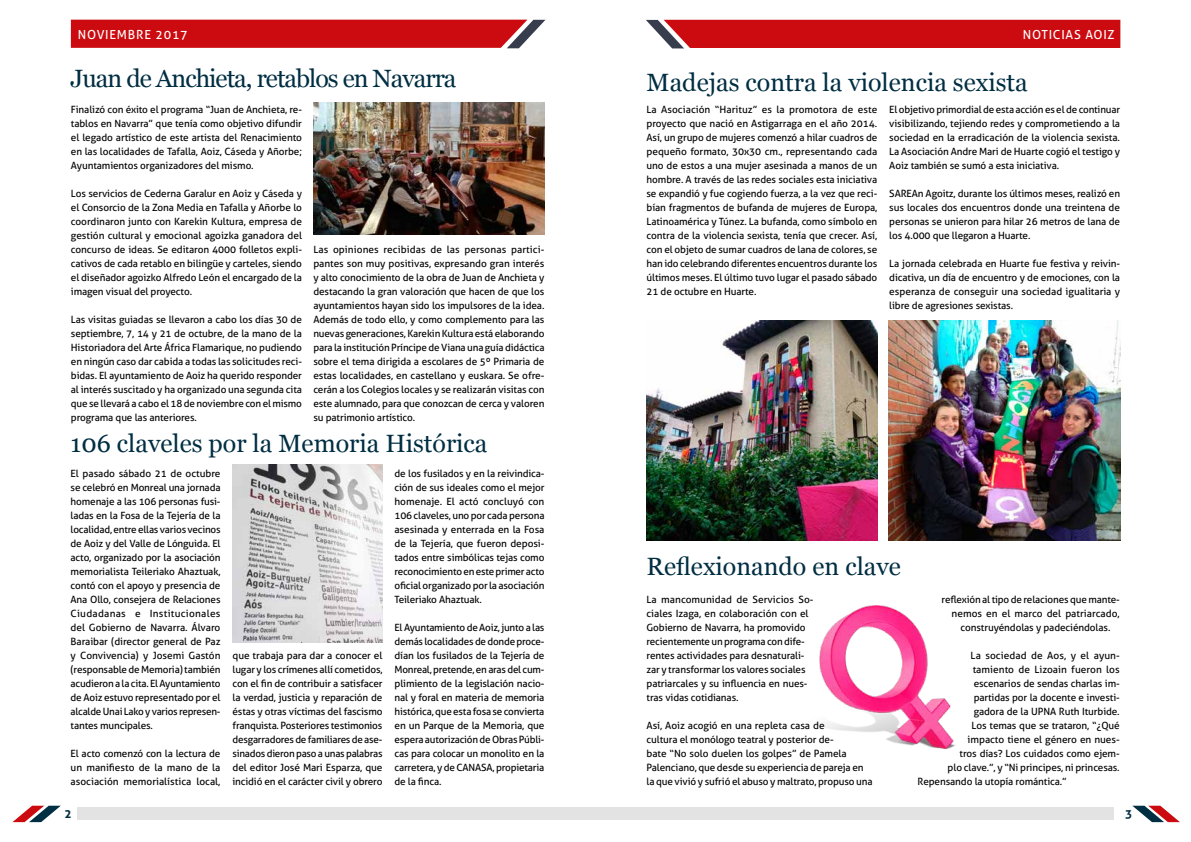
<style>
.page{position:relative;width:1191px;height:842px;background:#fff}
.page>*{position:absolute;margin:0;border:0;box-sizing:border-box;transform-origin:0 0}
.t1{font:25px "Georgia";color:#002e42}
.t2{font:25px "Georgia";letter-spacing:-.04em;color:#002e42}
.t3{font:12.5px "Aller";letter-spacing:.06em;color:#fff}
.t4{font:700 12px "Aller";color:#002e42}
.t5{font:10px/14px "Aller";letter-spacing:-.01em;color:#000;text-align:justify}
</style>
<div class="page">
<div style="left:77px;top:807px;width:518px;height:13px;background:#e3e3e3"></div>
<div style="left:595px;top:807px;width:519px;height:13px;background:#e3e3e3"></div>
<svg style="left:1132px;top:806px;width:48px;height:16px"></svg>
<svg style="left:12px;top:806px;width:49px;height:16px"></svg>
<div style="left:646px;top:20px;width:474px;height:28px;background:#cb0b0f"></div>
<svg style="left:71px;top:20px;width:474px;height:28px;background:#c9161a"></svg>
<img style="left:313px;top:103px;width:231px;height:131px">
<img style="left:232px;top:464px;width:150px;height:178px">
<img style="left:646px;top:320px;width:231px;height:220px">
<img style="left:889px;top:320px;width:231px;height:220px">
<img style="left:819px;top:605px;width:136px;height:144px">
<p class="t3" style="left:78px;top:27px;width:41px">noviemb</p>
<p class="t3" style="left:136px;top:27px;width:53px">re 2017</p>
<p class="t3" style="left:1022px;top:27px;width:93px">noticias aoiz</p>
<h1 class="t2" style="left:71px;top:63px;width:387px">Juan de Anchieta, retablos en Navarra</h1>
<p class="t5" style="left:71px;top:102px;width:233px">Finalizó con éxito el programa “Juan de Anchieta, re&shy;tablos en Navarra” que tenía como objetivo difundir el legado artístico de este artista del Renacimiento en las localidades de Tafalla, Aoiz, Cáseda y Añorbe; Ayuntamientos organizadores del mismo.</p>
<p class="t5" style="left:71px;top:186px;width:233px">Los servicios de Cederna Garalur en Aoiz y Cáseda y el Consorcio de la Zona Media en Tafalla y Añorbe lo coordinaron junto con Karekin Kultura, empresa de gestión cultural y emocional agoizka ganadora del concurso de ideas. Se editaron 4000 folletos expli&shy;cativos de cada retablo en bilingüe y carteles, siendo el diseñador agoizko Alfredo León el encargado de la imagen visual del proyecto.</p>
<p class="t5" style="left:71px;top:312px;width:233px">Las visitas guiadas se llevaron a cabo los días 30 de septiembre, 7, 14 y 21 de octubre, de la mano de la Historiadora del Arte África Flamarique, no pudiendo en ningún caso dar cabida a todas las solicitudes reci&shy;bidas. El ayuntamiento de Aoiz ha querido responder al interés suscitado y ha organizado una segunda cita que se llevará a cabo el 18 de noviembre con el mismo programa que las anteriores.</p>
<p class="t5" style="left:313px;top:242px;width:233px">Las opiniones recibidas de las personas partici&shy;pantes son muy positivas, expresando gran interés y alto conocimiento de la obra de Juan de Anchieta y destacando la gran valoración que hacen de que los ayuntamientos hayan sido los impulsores de la idea.<br>Además de todo ello, y como complemento para las nuevas generaciones, Karekin Kultura está elaborando para la institución Príncipe de Viana una guía didáctica sobre el tema dirigida a escolares de 5º Primaria de estas localidades, en castellano y euskara. Se ofre&shy;cerán a los Colegios locales y se realizarán visitas con este alumnado, para que conozcan de cerca y valoren su patrimonio artístico.</p>
<h1 class="t1" style="left:71px;top:428px;width:418px">106 claveles por la Memoria Histórica</h1>
<p class="t5" style="left:71px;top:466px;width:152px">El pasado sábado 21 de octubre se celebró en Monreal una jornada homenaje a las 106 personas fusi&shy;ladas en la Fosa de la Tejería de la localidad, entre ellas varios vecinos de Aoiz y del Valle de Lónguida. El acto, organizado por la asociación memorialista Teileriako Ahaztuak, contó con el apoyo y presencia de Ana Ollo, consejera de Relaciones Ciudadanas e I nstitucionales del Gobierno de Navarra. Álvaro Baraibar (director general de Paz y Convivencia) y Josemi Gastón (responsable de Memoria) también acudieron a la cita. El Ayuntamiento de Aoiz estuvo representado por el alcalde U nai Lako y varios represen&shy;tantes muncipales.</p>
<p class="t5" style="left:71px;top:746px;width:151px">El acto comenzó con la lectura de un manifiesto de la mano de la asociación memorialística local,</p>
<p class="t5" style="left:232px;top:648px;width:151px">que trabaja para dar a conocer el lugar y los crímenes allí cometidos, con el fin de contribuir a satisfacer la verdad, justicia y reparación de éstas y otras víctimas del fascismo franquista. Posteriores testimonios desgarradores de familiares de ase&shy;sinados dieron paso a unas palabras del editor José Mari Esparza, que incidió en el carácter civil y obrero</p>
<p class="t5" style="left:394px;top:466px;width:151px">de los fusilados y en la reivindica&shy;ción de sus ideales como el mejor homenaje. El actó concluyó con 106 claveles, uno por cada persona asesinada y enterrada en la Fosa de la Tejería, que fueron deposi&shy;tados entre simbólicas tejas como reconocimiento en este primer acto oficial organizado por la asociación Teileriako Ahaztuak.</p>
<p class="t5" style="left:394px;top:620px;width:151px">El Ayuntamiento de Aoiz, junto a las demás localidades de donde proce&shy;dían los fusilados de la Tejería de Monreal, pretende, en aras del cum&shy;plimiento de la legislación nacio&shy;nal y foral en materia de memoria histórica, que esta fosa se convierta en un Parque de la Memoria, que espera autorización de Obras Públi&shy;cas para colocar un monolito en la carretera, y de CANASA, propietaria de la finca.</p>
<h1 class="t1" style="left:646px;top:67px;width:383px">Madejas contra la violencia sexista</h1>
<p class="t5" style="left:646px;top:102px;width:232px">La Asociación “Harituz” es la promotora de este proyecto que nació en Astigarraga en el año 2014.<br>Así, un grupo de mujeres comenzó a hilar cuadros de pequeño formato, 30x30 cm., representando cada uno de estos a una mujer asesinada a manos de un hombre. A través de las redes sociales esta iniciativa se expandió y fue cogiendo fuerza, a la vez que reci&shy;bían fragmentos de bufanda de mujeres de Europa, Latinoamérica y Túnez. La bufanda, como símbolo en contra de la violencia sexista, tenía que crecer. Así, con el objeto de sumar cuadros de lana de colores, se han ido celebrando diferentes encuentros durante los últimos meses. El último tuvo lugar el pasado sábado 21 de octubre en Huarte.</p>
<p class="t5" style="left:889px;top:102px;width:232px">El objetivo primordial de esta acción es el de continuar visibilizando, tejiendo redes y comprometiendo a la sociedad en la erradicación de la violencia sexista.<br>La Asociación Andre Mari de Huarte cogió el testigo y Aoiz también se sumó a esta iniciativa.</p>
<p class="t5" style="left:889px;top:186px;width:232px">SAREAn Agoitz, durante los últimos meses, realizó en sus locales dos encuentros donde una treintena de personas se unieron para hilar 26 metros de lana de los 4.000 que llegaron a Huarte.</p>
<p class="t5" style="left:889px;top:256px;width:232px">La jornada celebrada en Huarte fue festiva y reivin&shy;dicativa, un día de encuentro y de emociones, con la esperanza de conseguir una sociedad igualitaria y libre de agresiones sexistas.</p>
<h1 class="t1" style="left:646px;top:551px;width:256px">Reflexionando en clave</h1>
<p class="t5" style="left:646px;top:592px;width:169px;text-align:left">La mancomunidad de Servicios So&shy;ciales Izaga, en colaboración con el Gobierno de Navarra, ha promovido recientemente un programa con dife&shy;rentes actividades para desnaturali&shy;zar y transformar los valores sociales patriarcales y su influencia en nues&shy;tras vidas cotidianas.</p>
<p class="t5" style="left:646px;top:718px;width:228px;text-align:left">Así, Aoiz acogió en una repleta casa de<br>cultura el monólogo teatral y posterior de-<br>bate “No solo duelen los golpes” de Pamela Palenciano, que desde su experiencia de pareja en la que vivió y sufrió el abuso y maltrato, propuso una</p>
<p class="t5" style="left:941px;top:592px;width:179px">reflexión al tipo de relaciones que mante-</p>
<p class="t5" style="left:951px;top:606px;width:169px">nemos en el marco del patriarcado,</p>
<p class="t5" style="left:960px;top:620px;width:151px">construyéndolas y padeciéndolas.</p>
<p class="t5" style="left:970px;top:648px;width:151px">La sociedad de Aos, y el ayun-</p>
<p class="t5" style="left:972px;top:662px;width:149px">tamiento de Lizoain fueron los</p>
<p class="t5" style="left:973px;top:676px;width:148px">escenarios de sendas charlas im-</p>
<p class="t5" style="left:973px;top:690px;width:148px">partidas por la docente e investi-</p>
<p class="t5" style="left:973px;top:704px;width:148px">gadora de la U PNA Ruth Iturbide.</p>
<p class="t5" style="left:971px;top:718px;width:150px">Los temas que se trataron, “¿Qué</p>
<p class="t5" style="left:967px;top:732px;width:154px">impacto tiene el género en nues-</p>
<p class="t5" style="left:959px;top:746px;width:162px">tros días? Los cuidados como ejem-</p>
<p class="t5" style="left:947px;top:760px;width:173px">plo clave.”, y “Ni principes, ni princesas.</p>
<p class="t5" style="left:917px;top:774px;width:151px">Repensando la utopía romántica.”</p>
<p class="t4" style="left:64px;top:806px;width:9px">2</p>
<p class="t4" style="left:1125px;top:806px;width:9px">3</p>
</div>
